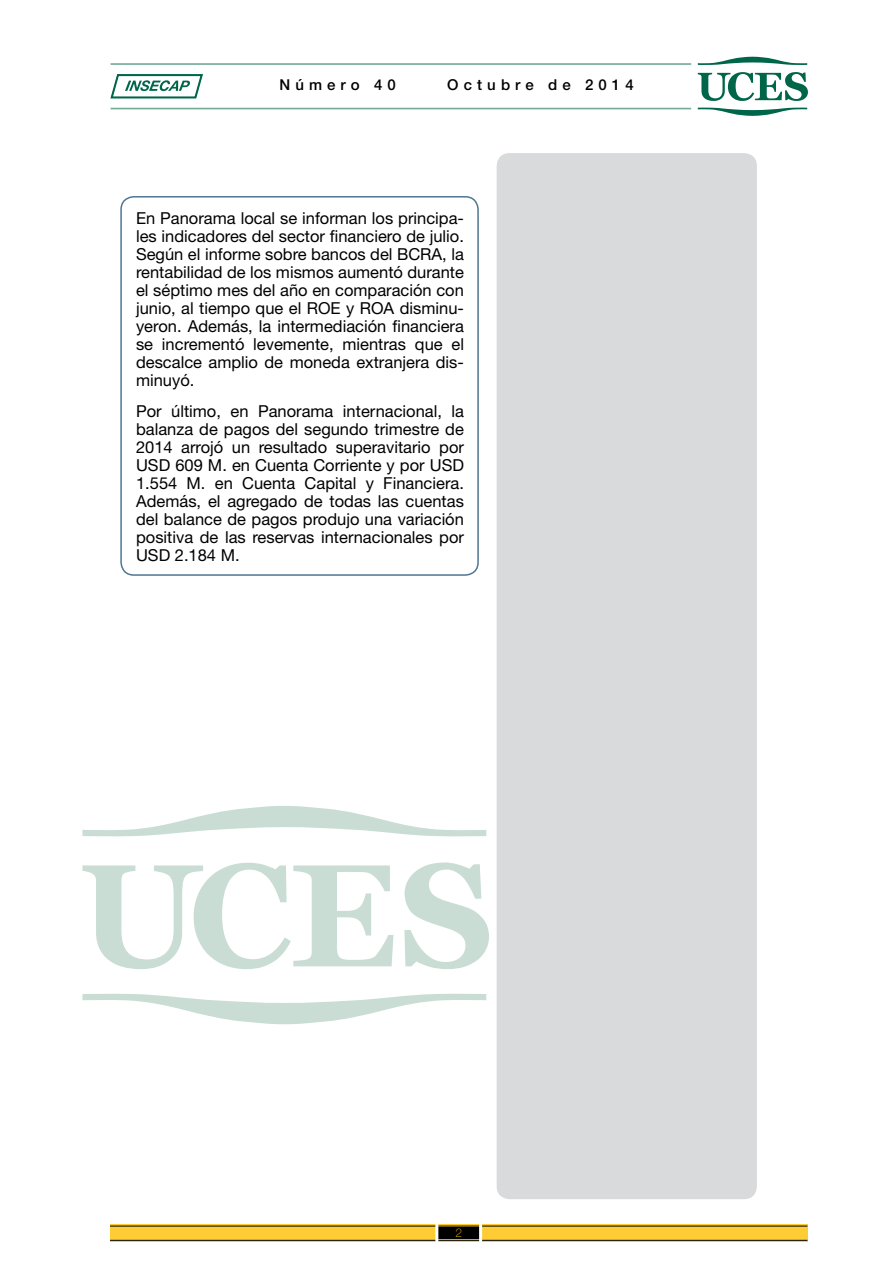
<style>
.page{position:relative;width:893px;height:1263px;background:#fff}
.page>*{position:absolute;margin:0;border:0;box-sizing:border-box;transform-origin:0 0}
.t1{font:16.5px/18px "Helvetica Neue LT Std";color:#000;text-align:justify}
.t2{font:500 15px "Helvetica Neue LT Std";letter-spacing:.34em;color:#000}
.t3{font:100 12px "Helvetica Neue LT Std";color:#fcc400}
</style>
<div class="page">
<div style="left:110px;top:1225px;width:697px;height:17px;background:#fecd36"></div>
<div style="left:437px;top:1227px;width:44px;height:12px;background:#000"></div>
<hr style="left:110px;top:1226px;width:697px;height:1px;background:#000">
<hr style="left:110px;top:1240px;width:697px;height:1px;background:#000">
<hr style="left:435px;top:1223px;width:3px;height:22px;background:#fff">
<hr style="left:479px;top:1224px;width:3px;height:22px;background:#fff">
<svg style="left:110px;top:74px;width:93px;height:25px"></svg>
<svg style="left:698px;top:108px;width:109px;height:8px"></svg>
<svg style="left:698px;top:57px;width:109px;height:8px"></svg>
<svg style="left:698px;top:72px;width:110px;height:29px"></svg>
<hr style="left:111px;top:63px;width:580px;height:2px;background:#76ab98">
<hr style="left:111px;top:108px;width:580px;height:1px;background:#76ab98">
<div style="left:497px;top:153px;width:260px;height:1046px;background:#d9dadb;border-radius:13px"></div>
<div style="left:120px;top:196px;width:359px;height:380px;border:2px solid #4e7692;border-radius:13px"></div>
<svg style="left:82px;top:993px;width:404px;height:31px"></svg>
<svg style="left:82px;top:806px;width:404px;height:31px"></svg>
<svg style="left:82px;top:863px;width:311px;height:106px"></svg>
<svg style="left:404px;top:862px;width:85px;height:107px"></svg>
<p class="t2" style="left:279px;top:76px;width:118px">Número 40</p>
<p class="t2" style="left:447px;top:76px;width:188px">Octubre de 2014</p>
<p class="t1" style="left:136px;top:209px;width:329px">En Panorama local se informan los principa&shy;les indicadores del sector financiero de julio.<br>Según el informe sobre bancos del BCRA, la rentabilidad de los mismos aumentó durante el séptimo mes del año en comparación con junio, al tiempo que el ROE y ROA disminu&shy;yeron. Además, la intermediación financiera se incrementó levemente, mientras que el descalce amplio de moneda extranjera dis&shy;minuyó.</p>
<p class="t1" style="left:136px;top:402px;width:329px">Por último, en Panorama internacional, la balanza de pagos del segundo trimestre de 2014 arrojó un resultado superavitario por USD 609 M. en Cuenta Corriente y por USD 1.554 M. en Cuenta Capital y Financiera.<br>Además, el agregado de todas las cuentas del balance de pagos produjo una variación positiva de las reservas internacionales por USD 2.184 M.</p>
<p class="t3" style="left:455px;top:1226px;width:8px">2</p>
</div>
